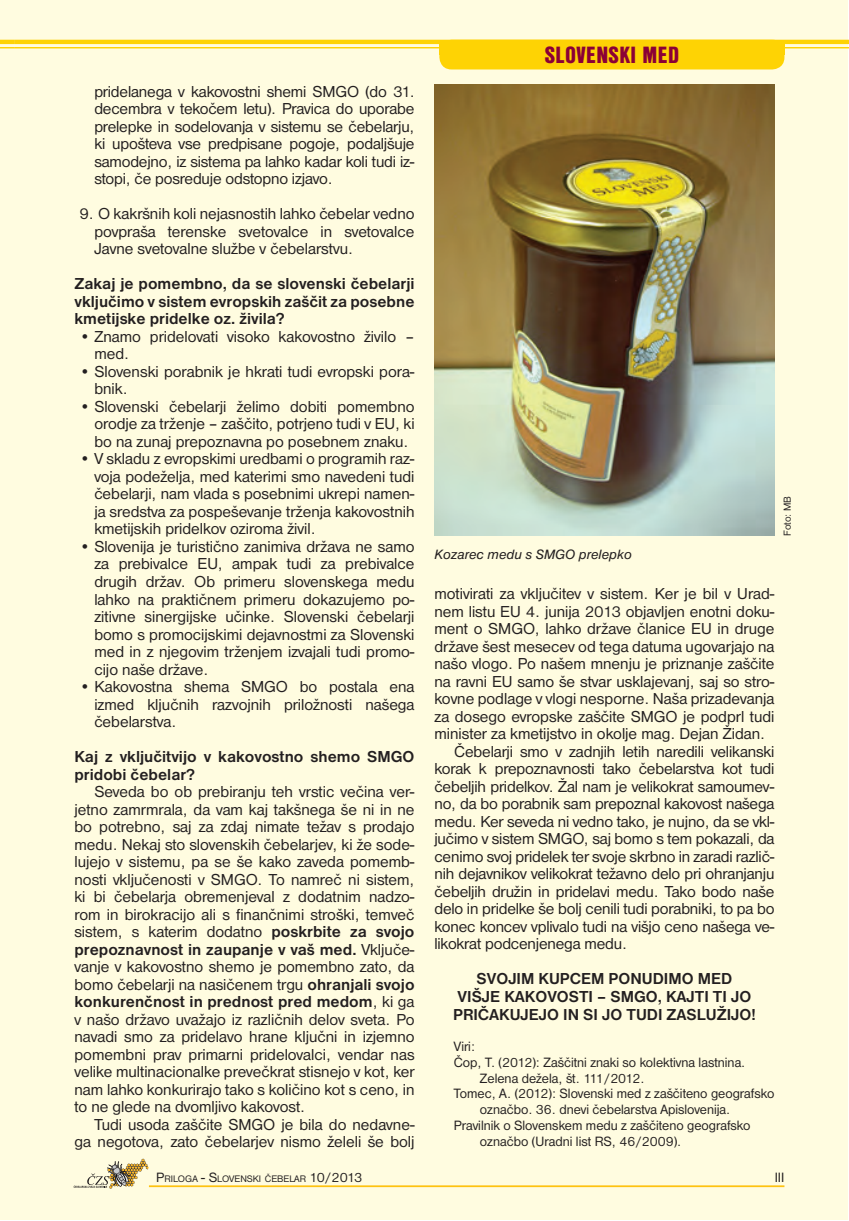
<style>
.page{position:relative;width:849px;height:1221px;background:#fff}
.page>*{position:absolute;margin:0;border:0;box-sizing:border-box;transform-origin:0 0}
.t1{font:24.5px "Nimbus San DCE Blac Cond";letter-spacing:.015em;color:#8b0036}
.t2{font:16.45px/17.5px "Nimbus San DCE";color:#231f20;text-align:justify}
.t3{font:700 16.45px/17.5px "Nimbus San DCE";color:#231f20;text-align:justify}
.t4{font:14px "Nimbus San DCE";color:#231f20}
.t5{font:italic 14px "Nimbus San DCE";color:#231f20}
.t6{font:10.5px "Nimbus San DCE";letter-spacing:-.01em;color:#231f20}
.t7{font:9.8px "Nimbus San DCE";color:#231f20}
.s1{font-weight:700}
.s2{font-size:14px}
</style>
<div class="page">
<div style="left:0;top:1px;width:847px;height:1218px;background:#fffce0"></div>
<hr style="left:149px;top:1185px;width:635px;height:1px;background:#fec210">
<hr style="left:0;top:40px;width:15px;height:4px;background:#fed304">
<svg style="left:0;top:47px;width:15px;height:1px"></svg>
<div style="left:439px;top:40px;width:345px;height:29px;background:#fed304;border-radius:12px"></div>
<hr style="left:15px;top:40px;width:833px;height:4px;background:#fed304">
<hr style="left:15px;top:47px;width:833px;height:1px;background:#fed304">
<div style="left:439px;top:40px;width:345px;height:15px;background:#fed304"></div>
<svg style="left:74px;top:1158px;width:74px;height:30px"></svg>
<img style="left:434px;top:84px;width:340px;height:451px">
<p class="t2" style="left:94px;top:83px;width:322px">pridelanega v kakovostni shemi SMGO (do 31. decembra v tekočem letu). Pravica do uporabe prelepke in sodelovanja v sistemu se čebelarju, ki upošteva vse predpisane pogoje, podaljšuje samodejno, iz sistema pa lahko kadar koli tudi iz&shy;stopi, če posreduje odstopno izjavo.</p>
<p class="t2" style="left:94px;top:205px;width:322px;text-indent:-15px">9. O kakršnih koli nejasnostih lahko čebelar vedno povpraša terenske svetovalce in svetovalce Javne svetovalne službe v čebelarstvu.</p>
<p class="t3" style="left:74px;top:275px;width:341px">Zakaj je pomembno, da se slovenski čebelarji vključimo v sistem evropskih zaščit za posebne kmetijske pridelke oz. živila?</p>
<p class="t2" style="left:94px;top:328px;width:321px;text-indent:-15px">• Znamo pridelovati visoko kakovostno živilo – med.</p>
<p class="t2" style="left:94px;top:363px;width:321px;text-indent:-15px">• Slovenski porabnik je hkrati tudi evropski pora&shy;bnik.</p>
<p class="t2" style="left:94px;top:398px;width:322px;text-indent:-15px">• Slovenski čebelarji želimo dobiti pomembno orodje za trženje – zaščito, potrjeno tudi v EU, ki bo na zunaj prepoznavna po posebnem znaku.</p>
<p class="t2" style="left:94px;top:450px;width:321px;text-indent:-15px">• V skladu z evropskimi uredbami o programih raz&shy;voja podeželja, med katerimi smo navedeni tudi čebelarji, nam vlada s posebnimi ukrepi namen&shy;ja sredstva za pospeševanje trženja kakovostnih kmetijskih pridelkov oziroma živil.</p>
<p class="t2" style="left:94px;top:538px;width:322px;text-indent:-15px">• Slovenija je turistično zanimiva država ne samo za prebivalce EU, ampak tudi za prebivalce drugih držav. Ob primeru slovenskega medu lahko na praktičnem primeru dokazujemo po&shy;zitivne sinergijske učinke. Slovenski čebelarji bomo s promocijskimi dejavnostmi za Slovenski med in z njegovim trženjem izvajali tudi promo&shy;cijo naše države.</p>
<p class="t2" style="left:94px;top:678px;width:321px;text-indent:-15px">• Kakovostna shema SMGO bo postala ena izmed ključnih razvojnih priložnosti našega čebelarstva.</p>
<p class="t3" style="left:74px;top:748px;width:341px">Kaj z vključitvijo v kakovostno shemo SMGO pridobi čebelar?</p>
<p class="t2" style="left:74px;top:783px;width:341px;text-indent:20px">Seveda bo ob prebiranju teh vrstic večina ver&shy;jetno zamrmrala, da vam kaj takšnega še ni in ne bo potrebno, saj za zdaj nimate težav s prodajo medu. Nekaj sto slovenskih čebelarjev, ki že sode&shy;lujejo v sistemu, pa se še kako zaveda pomemb&shy;nosti vključenosti v SMGO. To namreč ni sistem, ki bi čebelarja obremenjeval z dodatnim nadzo&shy;rom in birokracijo ali s finančnimi stroški, temveč sistem, s katerim dodatno <span class="s1">poskrbite za svojo prepoznavnost in zaupanje v vaš med.</span> Vključe&shy;vanje v kakovostno shemo je pomembno zato, da bomo čebelarji na nasičenem trgu <span class="s1">ohranjali svojo konkurenčnost in prednost pred medom</span>, ki ga v našo državo uvažajo iz različnih delov sveta. Po navadi smo za pridelavo hrane ključni in izjemno pomembni prav primarni pridelovalci, vendar nas velike multinacionalke prevečkrat stisnejo v kot, ker nam lahko konkurirajo tako s količino kot s ceno, in to ne glede na dvomljivo kakovost.</p>
<p class="t2" style="left:74px;top:1115px;width:341px;text-align:right">Tudi usoda zaščite SMGO je bila do nedavne&shy;ga negotova, zato čebelarjev nismo želeli še bolj</p>
<h1 class="t1" style="left:544px;top:41px;width:136px">SLOVENSKI MED</h1>
<p class="t5" style="left:434px;top:546px;width:199px">Kozarec medu s SMGO prelepko</p>
<p class="t6" style="left:781px;top:536px;width:42px;rotate:-90deg">Foto: MB</p>
<p class="t2" style="left:434px;top:585px;width:341px">motivirati za vključitev v sistem. Ker je bil v Urad-</p>
<p class="t2" style="left:434px;top:602px;width:341px">nem listu EU 4. junija 2013 objavljen enotni doku-</p>
<p class="t2" style="left:434px;top:620px;width:341px">ment o SMGO, lahko države članice EU in druge</p>
<p class="t2" style="left:434px;top:637px;width:341px">države šest mesecev od tega datuma ugovarjajo na</p>
<p class="t2" style="left:434px;top:655px;width:341px">našo vlogo. Po našem mnenju je priznanje zaščite</p>
<p class="t2" style="left:434px;top:672px;width:341px">na ravni EU samo še stvar usklajevanj, saj so stro-</p>
<p class="t2" style="left:434px;top:690px;width:341px">kovne podlage v vlogi nesporne. Naša prizadevanja</p>
<p class="t2" style="left:434px;top:707px;width:341px">za dosego evropske zaščite SMGO je podprl tudi</p>
<p class="t2" style="left:434px;top:725px;width:332px">minister za kmetijstvo in okolje mag. Dejan Židan.</p>
<p class="t2" style="left:454px;top:742px;width:321px">Čebelarji smo v zadnjih letih naredili velikanski</p>
<p class="t2" style="left:434px;top:760px;width:341px">korak k prepoznavnosti tako čebelarstva kot tudi</p>
<p class="t2" style="left:434px;top:777px;width:341px">čebeljih pridelkov. Žal nam je velikokrat samoumev-</p>
<p class="t2" style="left:434px;top:795px;width:341px">no, da bo porabnik sam prepoznal kakovost našega</p>
<p class="t2" style="left:434px;top:812px;width:341px">medu. Ker seveda ni vedno tako, je nujno, da se vkl-</p>
<p class="t2" style="left:434px;top:830px;width:341px">jučimo v sistem SMGO, saj bomo s tem pokazali, da</p>
<p class="t2" style="left:434px;top:847px;width:341px">cenimo svoj pridelek ter svoje skrbno in zaradi različ-</p>
<p class="t2" style="left:434px;top:865px;width:341px">nih dejavnikov velikokrat težavno delo pri ohranjanju</p>
<p class="t2" style="left:434px;top:882px;width:341px">čebeljih družin in pridelavi medu. Tako bodo naše</p>
<p class="t2" style="left:434px;top:900px;width:341px">delo in pridelke še bolj cenili tudi porabniki, to pa bo</p>
<p class="t2" style="left:434px;top:917px;width:341px">konec koncev vplivalo tudi na višjo ceno našega ve-</p>
<p class="t2" style="left:434px;top:935px;width:194px">likokrat podcenjenega medu.</p>
<p class="t3" style="left:453px;top:970px;width:304px;text-align:center">SVOJIM KUPCEM PONUDIMO MED<br>VIŠJE KAKOVOSTI – SMGO, KAJTI TI JO<br>PRIČAKUJEJO IN SI JO TUDI ZASLUŽIJO!</p>
<p class="t4" style="left:453px;top:1038px;width:23px">Viri:</p>
<p class="t4" style="left:453px;top:1054px;width:293px">Čop, T. (2012): Zaščitni znaki so kolektivna lastnina.</p>
<p class="t4" style="left:480px;top:1069px;width:166px">Zelena dežela, št. 111/2012.</p>
<p class="t4" style="left:453px;top:1085px;width:322px">Tomec, A. (2012): Slovenski med z zaščiteno geografsko</p>
<p class="t4" style="left:480px;top:1101px;width:252px">označbo. 36. dnevi čebelarstva Apislovenija.</p>
<p class="t4" style="left:453px;top:1117px;width:298px">Pravilnik o Slovenskem medu z zaščiteno geografsko</p>
<p class="t4" style="left:480px;top:1132px;width:203px">označbo (Uradni list RS, 46/2009).</p>
<p class="t7" style="left:156px;top:1172px;width:207px"><span class="s2">P</span>RILOGA <span class="s2">- S</span>LOVENSKI ČEBELAR <span class="s2">10/2013</span></p>
<p class="t4" style="left:774px;top:1169px;width:11px">III</p>
</div>
